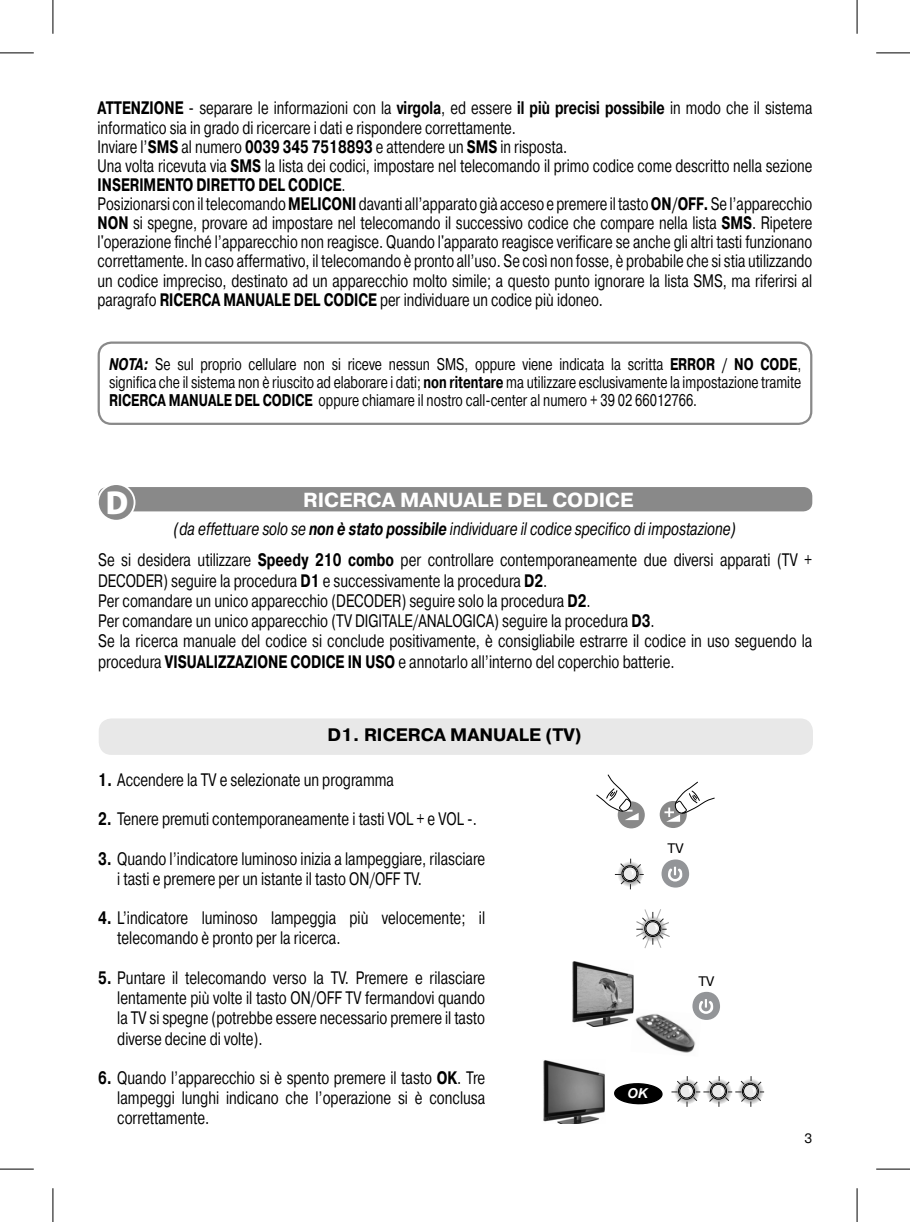
<style>
.page{position:relative;width:910px;height:1222px;background:#fff}
.page>*{position:absolute;margin:0;border:0;box-sizing:border-box;transform-origin:0 0}
.t1{font:900 33.3px "Myriad Pro";color:#fff;scale:.95 1}
.t2{font:700 20.25px "Pragmatica TT";color:#fff}
.t3{font:18px/20.2px "Pragmatica TT";color:#000;scale:.75 1}
.t4{font:18px/19.1px "Pragmatica TT";color:#000;scale:.74 1}
.t5{font:italic 18px "Pragmatica TT";color:#000;scale:.75 1}
.t6{font:700 18px "Pragmatica TT";color:#000}
.t7{font:16.88px/18px "Pragmatica TT";color:#000;text-align:justify;scale:.74 1}
.t8{font:13.72px "Pragmatica TT";color:#000}
.t9{font:italic 700 13.72px "Arial";color:#fff}
.t10{font:13.5px "Pragmatica TT";color:#000}
.s1{font-weight:700}
.s2{font-weight:700;font-style:italic}
</style>
<div class="page">
<div style="left:99px;top:718px;width:713px;height:37px;background:#e8e8e8;border-radius:13px"></div>
<div style="left:617px;top:801px;width:27px;height:27px;background:#898989;border-radius:50%"></div>
<div style="left:659px;top:801px;width:27px;height:27px;background:#898989;border-radius:50%"></div>
<svg style="left:664px;top:781px;width:51px;height:41px"></svg>
<svg style="left:596px;top:774px;width:42px;height:46px"></svg>
<img style="left:572px;top:961px;width:61px;height:66px">
<img style="left:630px;top:1009px;width:70px;height:44px">
<svg style="left:632px;top:1009px;width:1px;height:18px"></svg>
<div style="left:692px;top:992px;width:28px;height:28px;background:#939598;border-radius:50%"></div>
<svg style="left:699px;top:999px;width:14px;height:15px"></svg>
<svg style="left:636px;top:909px;width:34px;height:39px"></svg>
<svg style="left:614px;top:859px;width:29px;height:30px"></svg>
<div style="left:661px;top:859px;width:28px;height:29px;background:#939598;border-radius:50%"></div>
<svg style="left:668px;top:867px;width:14px;height:14px"></svg>
<img style="left:543px;top:1060px;width:62px;height:64px">
<svg style="left:671px;top:1076px;width:93px;height:31px"></svg>
<svg style="left:614px;top:1083px;width:49px;height:22px"></svg>
<div style="left:98px;top:487px;width:714px;height:24px;background:#898989;border-radius:9px"></div>
<div style="left:98px;top:341px;width:714px;height:84px;border:2px solid #898989;border-radius:13px"></div>
<div style="left:98px;top:484px;width:36px;height:37px;background:#898989;border-radius:50%"></div>
<div style="left:97px;top:483px;width:38px;height:39px;border:2px solid #fff;border-radius:50%"></div>
<hr style="left:0;top:53px;width:34px;height:1px;background:#000">
<hr style="left:876px;top:53px;width:33px;height:1px;background:#000">
<hr style="left:0;top:1169px;width:34px;height:1px;background:#000">
<hr style="left:876px;top:1169px;width:33px;height:1px;background:#000">
<hr style="left:53px;top:0;width:1px;height:34px;background:#000">
<hr style="left:53px;top:1188px;width:1px;height:34px;background:#000">
<hr style="left:856px;top:0;width:1px;height:34px;background:#000">
<hr style="left:856px;top:1188px;width:1px;height:34px;background:#000">
<p class="t4" style="left:98px;top:99px;width:967px"><span class="s1">ATTENZIONE</span> - separare le informazioni con la <span class="s1">virgola</span>, ed essere <span class="s1">il più precisi possibile</span> in modo che il sistema informatico sia in grado di ricercare i dati e rispondere correttamente.<br>Inviare l’<span class="s1">SMS</span> al numero <span class="s1">0039 345 7518893</span> e attendere un <span class="s1">SMS</span> in risposta.<br>Una volta ricevuta via <span class="s1">SMS</span> la lista dei codici, impostare nel telecomando il primo codice come descritto nella sezione <span class="s1">INSERIMENTO DIRETTO DEL CODICE</span>.<br>Posizionarsi con il telecomando <span class="s1">MELICONI</span> davanti all’apparato già acceso e premere il tasto <span class="s1">ON/OFF.</span> Se l’apparecchio <span class="s1">NON</span> si spegne, provare ad impostare nel telecomando il successivo codice che compare nella lista <span class="s1">SMS</span>. Ripetere l'operazione finché l’apparecchio non reagisce. Quando l'apparato reagisce verificare se anche gli altri tasti funzionano correttamente. In caso affermativo, il telecomando è pronto all’uso. Se così non fosse, è probabile che si stia utilizzando un codice impreciso, destinato ad un apparecchio molto simile; a questo punto ignorare la lista SMS, ma riferirsi al paragrafo <span class="s1">RICERCA MANUALE DEL CODICE</span> per individuare un codice più idoneo.</p>
<p class="t7" style="left:109px;top:355px;width:936px"><span class="s2">NOTA:</span> Se sul proprio cellulare non si riceve nessun SMS, oppure viene indicata la scritta <span class="s1">ERROR / NO CODE</span>, significa che il sistema non è riuscito ad elaborare i dati; <span class="s1">non ritentare</span> ma utilizzare esclusivamente la impostazione tramite <span class="s1">RICERCA MANUALE DEL CODICE</span> oppure chiamare il nostro call-center al numero + 39 02 66012766.</p>
<h1 class="t1" style="left:106px;top:490px;width:25px">D</h1>
<p class="t2" style="left:303px;top:488px;width:332px">RICERCA MANUALE DEL CODICE</p>
<p class="t5" style="left:174px;top:519px;width:750px">(da effettuare solo se <span class="s1">non è stato possibile</span> individuare il codice specifico di impostazione)</p>
<p class="t3" style="left:98px;top:550px;width:953px">Se si desidera utilizzare <span class="s1">Speedy 210 combo</span> per controllare contemporaneamente due diversi apparati (TV + DECODER) seguire la procedura <span class="s1">D1</span> e successivamente la procedura <span class="s1">D2</span>.<br>Per comandare un unico apparecchio (DECODER) seguire solo la procedura <span class="s1">D2</span>.<br>Per comandare un unico apparecchio (TV DIGITALE/ANALOGICA) seguire la procedura <span class="s1">D3</span>.<br>Se la ricerca manuale del codice si conclude positivamente, è consigliabile estrarre il codice in uso seguendo la procedura <span class="s1">VISUALIZZAZIONE CODICE IN USO</span> e annotarlo all’interno del coperchio batterie.</p>
<p class="t6" style="left:327px;top:724px;width:256px">D1. RICERCA MANUALE (TV)</p>
<p class="t3" style="left:98px;top:770px;width:396px"><span class="s1">1.</span> Accendere la TV e selezionate un programma</p>
<p class="t3" style="left:98px;top:809px;width:506px"><span class="s1">2.</span> Tenere premuti contemporaneamente i tasti VOL + e VOL -.</p>
<p class="t3" style="left:117px;top:849px;width:492px;text-indent:-19px"><span class="s1">3.</span> Quando l’indicatore luminoso inizia a lampeggiare, rilasciare i tasti e premere per un istante il tasto ON/OFF TV.</p>
<p class="t3" style="left:117px;top:908px;width:492px;text-indent:-19px"><span class="s1">4.</span> L’indicatore luminoso lampeggia più velocemente; il telecomando è pronto per la ricerca.</p>
<p class="t3" style="left:117px;top:968px;width:492px;text-align:justify;text-indent:-19px"><span class="s1">5.</span> Puntare il telecomando verso la TV. Premere e rilasciare lentamente più volte il tasto ON/OFF TV fermandovi quando la TV si spegne (potrebbe essere necessario premere il tasto diverse decine di volte).</p>
<p class="t3" style="left:117px;top:1068px;width:492px;text-align:justify;text-indent:-19px"><span class="s1">6.</span> Quando l’apparecchio si è spento premere il tasto <span class="s1">OK</span>. Tre lampeggi lunghi indicano che l’operazione si è conclusa correttamente.</p>
<p class="t8" style="left:667px;top:840px;width:18px">TV</p>
<p class="t9" style="left:627px;top:1086px;width:22px">OK</p>
<p class="t8" style="left:698px;top:973px;width:18px">TV</p>
<p class="t10" style="left:804px;top:1131px;width:9px">3</p>
</div>
